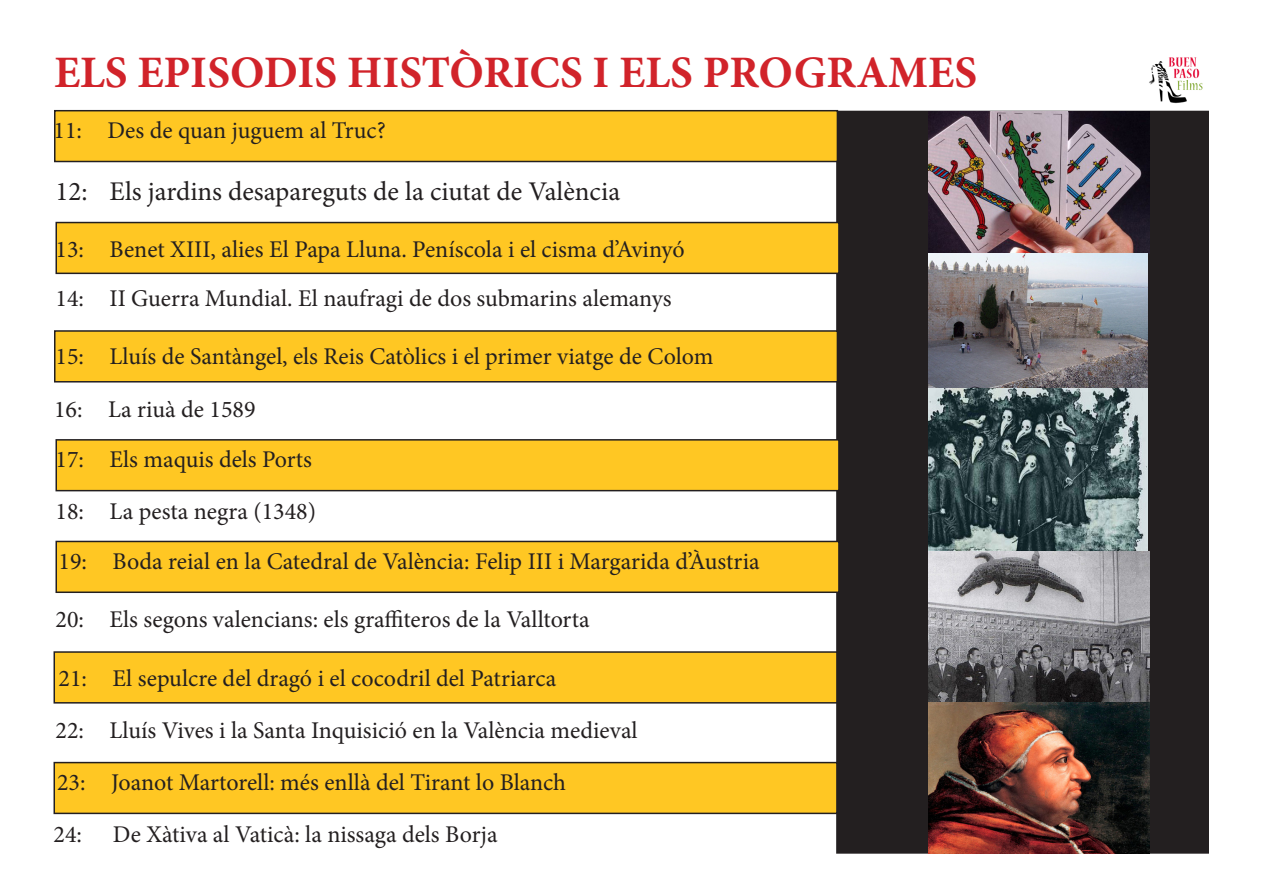
<style>
.page{position:relative;width:1263px;height:893px;background:#fff}
.page>*{position:absolute;margin:0;border:0;box-sizing:border-box;transform-origin:0 0}
.t1{font:700 45px "Minion Pro";color:#d1232a}
.t2{font:27px "Minion Pro";color:#231f20}
.t3{font:24px "Minion Pro";color:#231f20}
</style>
<div class="page">
<img style="left:1145px;top:57px;width:64px;height:54px">
<div style="left:837px;top:111px;width:371px;height:742px;background:#231f20"></div>
<div style="left:55px;top:111px;width:782px;height:50px;background:#ffc723"></div>
<div style="left:54px;top:110px;width:784px;height:52px;border:2px solid #231f20"></div>
<div style="left:56px;top:223px;width:783px;height:50px;background:#ffc723"></div>
<div style="left:56px;top:222px;width:784px;height:52px;border:2px solid #231f20"></div>
<div style="left:55px;top:331px;width:782px;height:51px;background:#ffc723"></div>
<div style="left:54px;top:330px;width:784px;height:52px;border:2px solid #231f20"></div>
<div style="left:56px;top:440px;width:783px;height:51px;background:#ffc723"></div>
<div style="left:56px;top:439px;width:784px;height:52px;border:2px solid #231f20"></div>
<div style="left:56px;top:541px;width:783px;height:51px;background:#ffc723"></div>
<div style="left:56px;top:541px;width:784px;height:52px;border:2px solid #231f20"></div>
<div style="left:54px;top:652px;width:783px;height:51px;background:#ffc723"></div>
<div style="left:54px;top:651px;width:784px;height:53px;border:2px solid #231f20"></div>
<div style="left:54px;top:763px;width:783px;height:50px;background:#ffc723"></div>
<div style="left:54px;top:762px;width:784px;height:52px;border:2px solid #231f20"></div>
<img style="left:928px;top:111px;width:221px;height:743px">
<p class="t1" style="left:54px;top:41px;width:925px">ELS EPISODIS HISTÒRICS I ELS PROGRAMES</p>
<p class="t3" style="left:54px;top:114px;width:334px">11: Des de quan juguem al Truc?</p>
<p class="t2" style="left:56px;top:173px;width:566px">12: Els jardins desapareguts de la ciutat de València</p>
<p class="t3" style="left:56px;top:233px;width:631px">13: Benet XIII, alies El Papa Lluna. Peníscola i el cisma d’Avinyó</p>
<p class="t3" style="left:56px;top:282px;width:618px">14: II Guerra Mundial. El naufragi de dos submarins alemanys</p>
<p class="t3" style="left:56px;top:340px;width:659px">15: Lluís de Santàngel, els Reis Catòlics i el primer viatge de Colom</p>
<p class="t3" style="left:54px;top:393px;width:203px">16: La riuà de 1589</p>
<p class="t3" style="left:56px;top:443px;width:258px">17: Els maquis dels Ports</p>
<p class="t3" style="left:56px;top:495px;width:262px">18: La pesta negra (1348)</p>
<p class="t3" style="left:58px;top:545px;width:703px">19: Boda reial en la Catedral de València: Felip III i Margarida d’Àustria</p>
<p class="t3" style="left:56px;top:603px;width:536px">20: Els segons valencians: els graffiteros de la Valltorta</p>
<p class="t3" style="left:58px;top:662px;width:499px">21: El sepulcre del dragó i el cocodril del Patriarca</p>
<p class="t3" style="left:56px;top:714px;width:584px">22: Lluís Vives i la Santa Inquisició en la València medieval</p>
<p class="t3" style="left:57px;top:766px;width:510px">23: Joanot Martorell: més enllà del Tirant lo Blanch</p>
<p class="t3" style="left:54px;top:818px;width:30px">24:</p>
<p class="t3" style="left:113px;top:818px;width:386px">De Xàtiva al Vaticà: la nissaga dels Borja</p>
</div>
